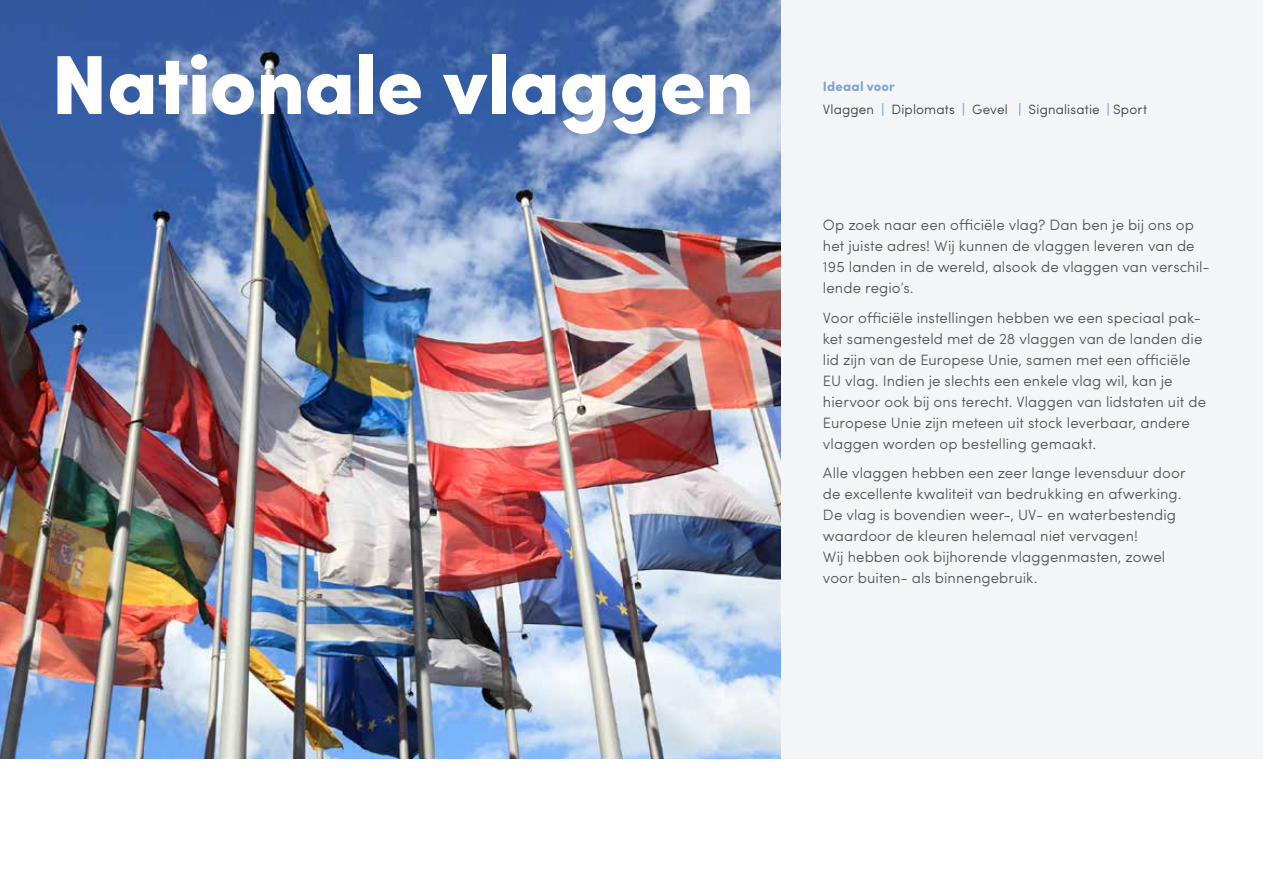
<style>
.page{position:relative;width:1263px;height:893px;background:#fff}
.page>*{position:absolute;margin:0;border:0;box-sizing:border-box;transform-origin:0 0}
.t1{font:900 84px "Sofia Pro";letter-spacing:-.01em;color:#fff}
.t2{font:300 15px/21px "Sofia Pro";letter-spacing:.005em;color:#555454}
.t3{font:300 13.5px/22.5px "Sofia Pro";letter-spacing:.01em;color:#3c3c3b}
.s1{font-weight:700;color:#7ca1d5}
.s2{font-weight:900;color:#7ca1d5}
</style>
<div class="page">
<div style="left:780px;top:0;width:483px;height:758px;background:#f4f5f7"></div>
<img style="left:0;top:0;width:780px;height:758px">
<h1 class="t1" style="left:51px;top:18px;width:705px">Nationale vlaggen</h1>
<p class="t3" style="left:823px;top:75px;width:326px"><span class="s1">Ideaal voor<br></span>Vlaggen <span class="s2">|</span> Diplomats <span class="s2">|</span> Gevel <span class="s2">|</span> Signalisatie <span class="s2">|</span> Sport</p>
<p class="t2" style="left:823px;top:214px;width:388px">Op zoek naar een officiële vlag? Dan ben je bij ons op het juiste adres! Wij kunnen de vlaggen leveren van de 195 landen in de wereld, alsook de vlaggen van verschil&shy;lende regio’s.</p>
<p class="t2" style="left:823px;top:306px;width:385px">Voor officiële instellingen hebben we een speciaal pak&shy;ket samengesteld met de 28 vlaggen van de landen die lid zijn van de Europese Unie, samen met een officiële EU vlag. Indien je slechts een enkele vlag wil, kan je hiervoor ook bij ons terecht. Vlaggen van lidstaten uit de Europese Unie zijn meteen uit stock leverbaar, andere vlaggen worden op bestelling gemaakt.</p>
<p class="t2" style="left:823px;top:462px;width:364px">Alle vlaggen hebben een zeer lange levensduur door de excellente kwaliteit van bedrukking en afwerking.<br>De vlag is bovendien weer-, UV- en waterbestendig waardoor de kleuren helemaal niet vervagen!<br>Wij hebben ook bijhorende vlaggenmasten, zowel voor buiten- als binnengebruik.</p>
</div>
